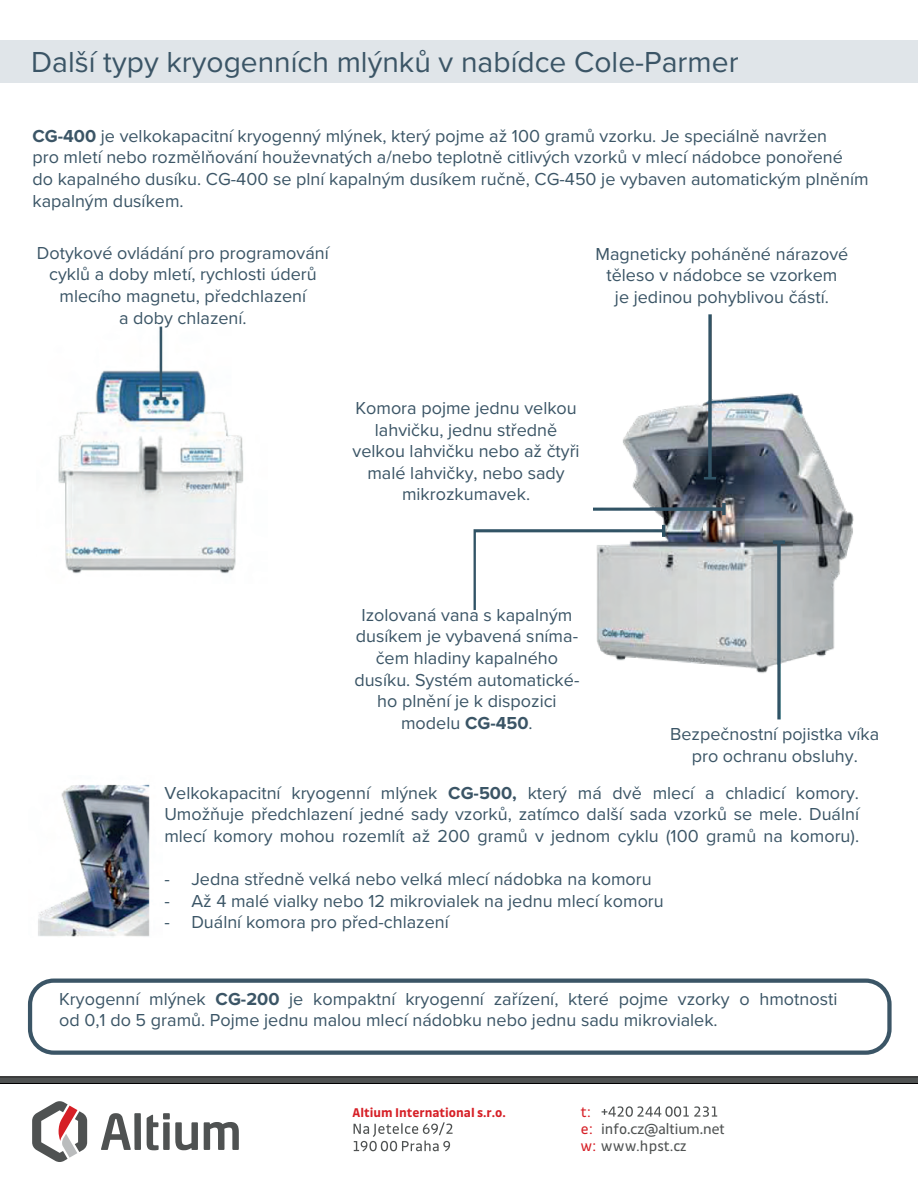
<style>
.page{position:relative;width:918px;height:1188px;background:#fff}
.page>*{position:absolute;margin:0;border:0;box-sizing:border-box;transform-origin:0 0}
.t1{font:30px "Proxima Nova";color:#3b5566}
.t2{font:18px/21.6px "Proxima Nova";color:#3b5566;text-align:center}
.t3{font:15.6px "Myriad Pro";color:#4f5252}
.t4{font:15.6px/17.1px "Drive";letter-spacing:.015em;color:#4f5252}
.t5{font:700 13.5px "Drive";color:#d61f26}
.s1{font-weight:700}
.s2{color:#d61f26}
.s3{font-family:"Drive"}
</style>
<div class="page">
<div style="left:0;top:41px;width:918px;height:42px;background:#e0e5e9"></div>
<svg style="left:0;top:1077px;width:918px;height:7px"></svg>
<hr style="left:0;top:40px;width:2px;height:43px;background:#e0e5e9">
<img style="left:58px;top:326px;width:186px;height:248px">
<img style="left:473px;top:314px;width:381px;height:406px">
<svg style="left:354px;top:1122px;width:99px;height:29px"></svg>
<svg style="left:602px;top:1106px;width:115px;height:11px"></svg>
<svg style="left:32px;top:1101px;width:55px;height:61px"></svg>
<svg style="left:101px;top:1113px;width:40px;height:37px"></svg>
<svg style="left:147px;top:1113px;width:51px;height:37px"></svg>
<svg style="left:204px;top:1122px;width:35px;height:28px"></svg>
<img style="left:38px;top:784px;width:112px;height:153px">
<div style="left:28px;top:979px;width:864px;height:76px;border:4px solid #3b5566;border-radius:24px"></div>
<h1 class="t1" style="left:31px;top:39px;width:709px">Další typy kryogenních mlýnků v nabídce Cole-Parmer</h1>
<p class="t2" style="left:32px;top:124px;width:838px;text-align:left"><span class="s1">CG-400</span> je velkokapacitní kryogenný mlýnek, který pojme až 100 gramů vzorku. Je speciálně navržen<br>pro mletí nebo rozmělňování houževnatých a/nebo teplotně citlivých vzorků v mlecí nádobce ponořené<br>do kapalného dusíku. CG-400 se plní kapalným dusíkem ručně, CG-450 je vybaven automatickým plněním kapalným dusíkem.</p>
<p class="t2" style="left:37px;top:241px;width:293px">Dotykové ovládání pro programování cyklů a doby mletí, rychlosti úderů mlecího magnetu, předchlazení<br>a doby chlazení.</p>
<p class="t2" style="left:596px;top:242px;width:254px">Magneticky poháněné nárazové těleso v nádobce se vzorkem<br>je jedinou pohyblivou částí.</p>
<p class="t2" style="left:353px;top:396px;width:229px">Komora pojme jednu velkou lahvičku, jednu středně velkou lahvičku nebo až čtyři malé lahvičky, nebo sady mikrozkumavek.</p>
<p class="t2" style="left:354px;top:603px;width:227px">Izolovaná vana s kapalným dusíkem je vybavená sníma&shy;čem hladiny kapalného dusíku. Systém automatické&shy;ho plnění je k dispozici modelu <span class="s1">CG-450</span>.</p>
<p class="t2" style="left:670px;top:723px;width:211px">Bezpečnostní pojistka víka pro ochranu obsluhy.</p>
<p class="t2" style="left:164px;top:781px;width:696px;text-align:justify">Velkokapacitní kryogenní mlýnek <span class="s1">CG-500,</span> který má dvě mlecí a chladicí komory.<br>Umožňuje předchlazení jedné sady vzorků, zatímco další sada vzorků se mele. Duální mlecí komory mohou rozemlít až 200 gramů v jednom cyklu (100 gramů na komoru).</p>
<p class="t2" style="left:164px;top:868px;width:489px">- Jedna středně velká nebo velká mlecí nádobka na komoru</p>
<p class="t2" style="left:164px;top:889px;width:501px">- Až 4 malé vialky nebo 12 mikrovialek na jednu mlecí komoru</p>
<p class="t2" style="left:164px;top:911px;width:286px">- Duální komora pro před-chlazení</p>
<p class="t2" style="left:59px;top:987px;width:780px;text-align:left">Kryogenní mlýnek <span class="s1">CG-200</span> je kompaktní kryogenní zařízení, které pojme vzorky o hmotnosti od 0,1 do 5 gramů. Pojme jednu malou mlecí nádobku nebo jednu sadu mikrovialek.</p>
<p class="t5" style="left:353px;top:1104px;width:155px">Altium International s.r.o.</p>
<p class="t4" style="left:581px;top:1103px;width:107px"><span class="s2">t:<br>e:<br>w:</span> www.hpst.cz</p>
<p class="t3" style="left:601px;top:1119px;width:125px"><span class="s3">info</span>.cz<span class="s3">@</span>altium.net</p>
</div>
